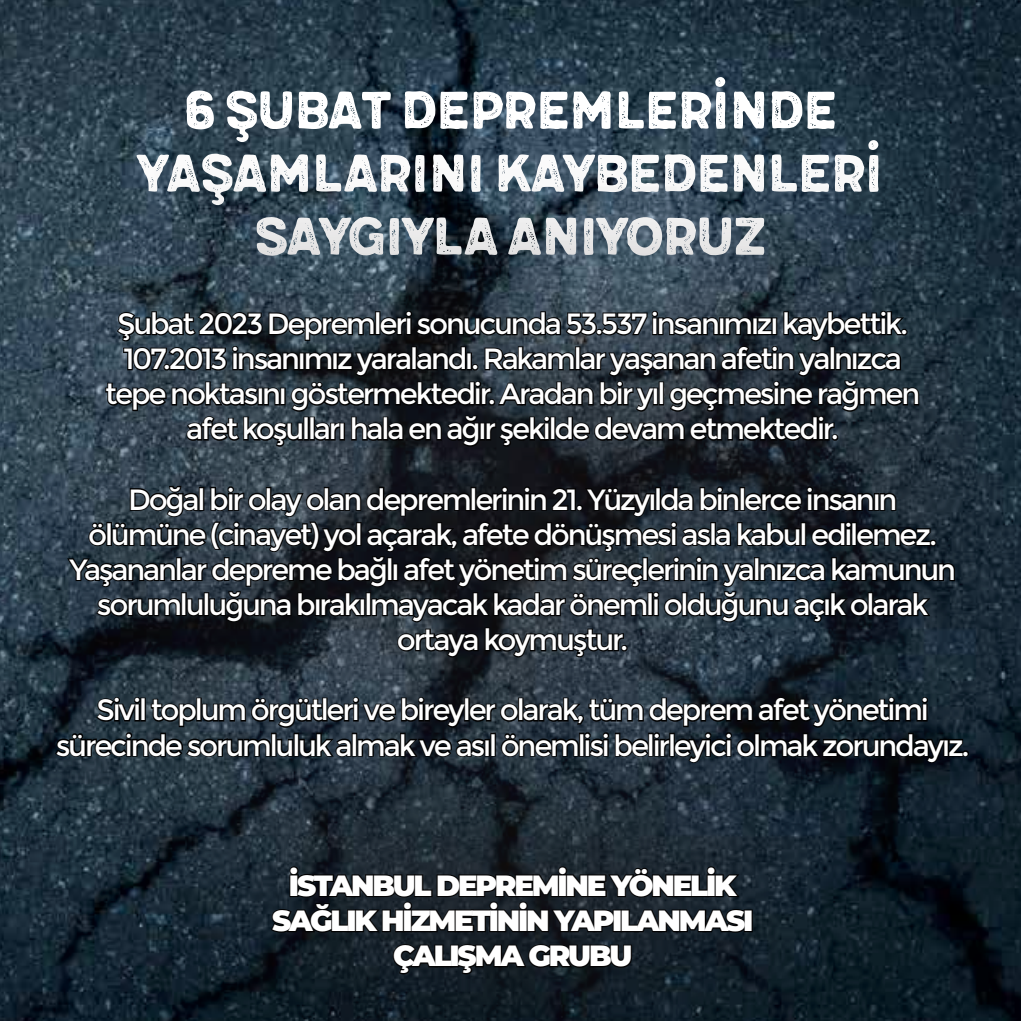
<style>
.page{position:relative;width:1021px;height:1021px;background:#fff}
.page>*{position:absolute;margin:0;border:0;box-sizing:border-box;transform-origin:0 0}
.t1{font:65.25px/63px "Meltow San 300 Rust";letter-spacing:-.075em;color:#fff;text-align:center}
.t2{font:29.25px/35.1px "Montserrat";letter-spacing:-.075em;color:#fff;text-align:center}
.t3{font:900 29.25px/35.1px "Montserrat";letter-spacing:-.075em;color:#fff;text-align:center}
</style>
<div class="page">
<img style="left:0;top:0;width:1020px;height:78px">
<img style="left:0;top:78px;width:1020px;height:942px">
<h1 class="t1" style="left:136px;top:79px;width:750px">6 ŞUBAT DEPREMLERİNDE<br>YAŞAMLARINI KAYBEDENLERİ<br>SAYGIYLA ANIYORUZ</h1>
<p class="t2" style="left:105px;top:306px;width:816px">Şubat 2023 Depremleri sonucunda 53.537 insanımızı kaybettik.<br>107.2013 insanımız yaralandı. Rakamlar yaşanan afetin yalnızca tepe noktasını göstermektedir. Aradan bir yıl geçmesine rağmen afet koşulları hala en ağır şekilde devam etmektedir.</p>
<p class="t2" style="left:69px;top:482px;width:888px">Doğal bir olay olan depremlerinin 21. Yüzyılda binlerce insanın ölümüne (cinayet) yol açarak, afete dönüşmesi asla kabul edilemez.<br>Yaşananlar depreme bağlı afet yönetim süreçlerinin yalnızca kamunun sorumluluğuna bırakılmayacak kadar önemli olduğunu açık olarak ortaya koymuştur.</p>
<p class="t2" style="left:56px;top:693px;width:915px">Sivil toplum örgütleri ve bireyler olarak, tüm deprem afet yönetimi sürecinde sorumluluk almak ve asıl önemlisi belirleyici olmak zorundayız.</p>
<p class="t3" style="left:272px;top:866px;width:482px">İSTANBUL DEPREMİNE YÖNELİK<br>SAĞLIK HİZMETİNİN YAPILANMASI<br>ÇALIŞMA GRUBU</p>
</div>
